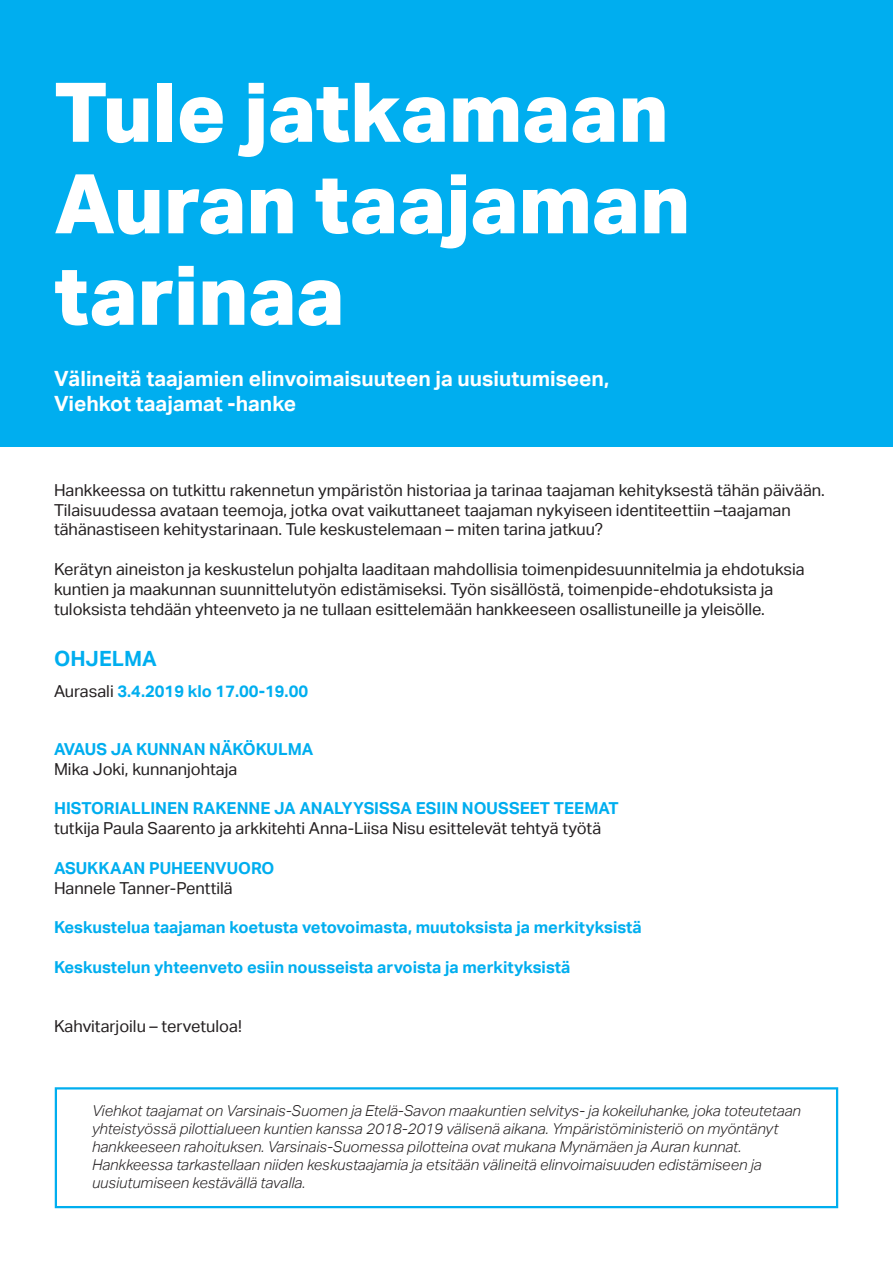
<style>
.page{position:relative;width:893px;height:1263px;background:#fff}
.page>*{position:absolute;margin:0;border:0;box-sizing:border-box;transform-origin:0 0}
.t1{font:800 82.5px/91.5px "Aktiv Grotesk";color:#fff}
.t2{font:700 21px "Aktiv Grotesk";color:#fff}
.t3{font:700 21px "Aktiv Grotesk";color:#00aeef}
.t4{font:16.5px/19.8px "Aktiv Grotesk";color:#231f20}
.t5{font:700 16.5px "Aktiv Grotesk";color:#00aeef}
.t6{font:italic 300 15px/18px "Aktiv Grotesk";color:#231f20}
.s1{font-weight:400;color:#231f20}
</style>
<div class="page">
<div style="left:0;top:0;width:893px;height:446px;background:#00aeef"></div>
<div style="left:55px;top:1087px;width:783px;height:121px;border:2px solid #00aeef"></div>
<p class="t1" style="left:54px;top:65px;width:638px">Tule jatkamaan<br>Auran taajaman tarinaa</p>
<p class="t2" style="left:54px;top:366px;width:557px">Välineitä taajamien elinvoimaisuuteen ja uusiutumiseen,</p>
<p class="t2" style="left:54px;top:391px;width:244px">Viehkot taajamat -hanke</p>
<p class="t4" style="left:54px;top:480px;width:772px">Hankkeessa on tutkittu rakennetun ympäristön historiaa ja tarinaa taajaman kehityksestä tähän päivään.<br>Tilaisuudessa avataan teemoja, jotka ovat vaikuttaneet taajaman nykyiseen identiteettiin –taajaman tähänastiseen kehitystarinaan. Tule keskustelemaan – miten tarina jatkuu?</p>
<p class="t4" style="left:54px;top:559px;width:752px">Kerätyn aineiston ja keskustelun pohjalta laaditaan mahdollisia toimenpidesuunnitelmia ja ehdotuksia kuntien ja maakunnan suunnittelutyön edistämiseksi. Työn sisällöstä, toimenpide-ehdotuksista ja tuloksista tehdään yhteenveto ja ne tullaan esittelemään hankkeeseen osallistuneille ja yleisölle.</p>
<p class="t3" style="left:54px;top:646px;width:104px">OHJELMA</p>
<p class="t5" style="left:54px;top:682px;width:256px"><span class="s1">Aurasali</span> 3.4.2019 klo 17.00-19.00</p>
<p class="t5" style="left:54px;top:739px;width:261px">AVAUS JA KUNNAN NÄKÖKULMA</p>
<p class="t4" style="left:54px;top:759px;width:185px">Mika Joki, kunnanjohtaja</p>
<p class="t5" style="left:54px;top:799px;width:566px">HISTORIALLINEN RAKENNE JA ANALYYSISSA ESIIN NOUSSEET TEEMAT</p>
<p class="t4" style="left:54px;top:818px;width:549px">tutkija Paula Saarento ja arkkitehti Anna-Liisa Nisu esittelevät tehtyä työtä</p>
<p class="t5" style="left:54px;top:858px;width:222px">ASUKKAAN PUHEENVUORO</p>
<p class="t4" style="left:54px;top:878px;width:180px">Hannele Tanner-Penttilä</p>
<p class="t5" style="left:54px;top:918px;width:589px">Keskustelua taajaman koetusta vetovoimasta, muutoksista ja merkityksistä</p>
<p class="t5" style="left:54px;top:957px;width:518px">Keskustelun yhteenveto esiin nousseista arvoista ja merkityksistä</p>
<p class="t4" style="left:54px;top:1016px;width:189px">Kahvitarjoilu – tervetuloa!</p>
<p class="t6" style="left:92px;top:1102px;width:710px">Viehkot taajamat on Varsinais-Suomen ja Etelä-Savon maakuntien selvitys- ja kokeiluhanke, joka toteutetaan yhteistyössä pilottialueen kuntien kanssa 2018-2019 välisenä aikana. Ympäristöministeriö on myöntänyt</p>
<p class="t6" style="left:92px;top:1138px;width:651px">hankkeeseen rahoituksen. Varsinais-Suomessa pilotteina ovat mukana Mynämäen ja Auran kunnat.</p>
<p class="t6" style="left:92px;top:1156px;width:671px">Hankkeessa tarkastellaan niiden keskustaajamia ja etsitään välineitä elinvoimaisuuden edistämiseen ja</p>
<p class="t6" style="left:92px;top:1174px;width:215px">uusiutumiseen kestävällä tavalla.</p>
</div>
